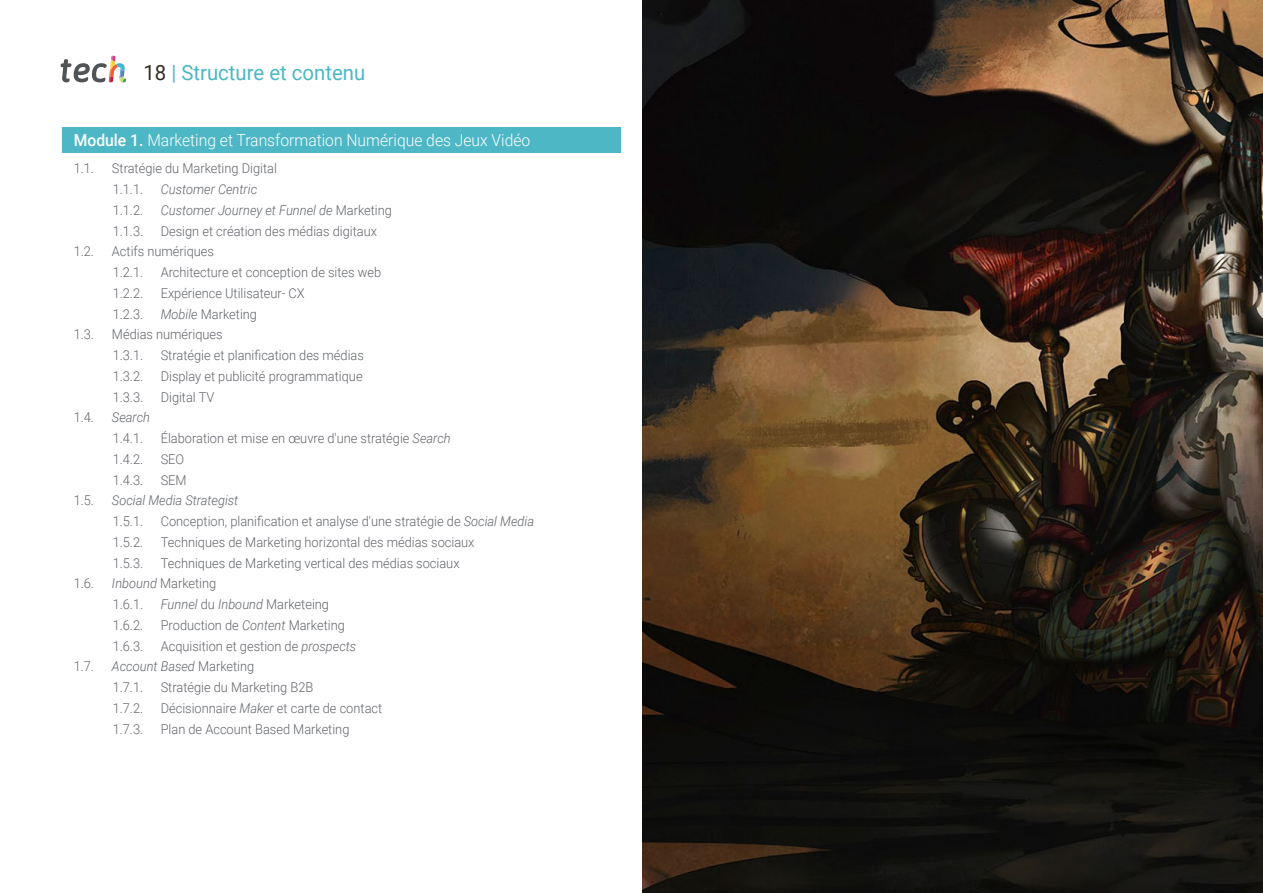
<style>
.page{position:relative;width:1263px;height:893px;background:#fff}
.page>*{position:absolute;margin:0;border:0;box-sizing:border-box;transform-origin:0 0}
.t1{font:21px "Roboto";color:#4db7c5}
.t2{font:300 16.5px "Roboto";color:#fff;scale:.95 1}
.t3{font:300 13.5px/20.7px "Roboto";color:#61646a;scale:.95 1}
.t4{font:italic 300 13.5px "Roboto";color:#61646a;scale:.95 1}
.s1{color:#312e20}
.s2{font-weight:500}
.s3{font-style:normal}
.s4{font-style:italic}
</style>
<div class="page">
<div style="left:63px;top:127px;width:558px;height:25px;background:#4db7c5"></div>
<svg style="left:61px;top:56px;width:65px;height:27px"></svg>
<img style="left:642px;top:0;width:621px;height:893px">
<h1 class="t1" style="left:144px;top:57px;width:223px"><span class="s1">18</span> | Structure et contenu</h1>
<p class="t2" style="left:74px;top:129px;width:482px"><span class="s2">Module 1.</span> Marketing et Transformation Numérique des Jeux Vidéo</p>
<p class="t3" style="left:74px;top:158px;width:23px">1.1.</p>
<p class="t3" style="left:112px;top:158px;width:175px">Stratégie du Marketing Digital<br>1.1.1.</p>
<p class="t4" style="left:161px;top:180px;width:103px">Customer Centric</p>
<p class="t3" style="left:113px;top:199px;width:34px">1.1.2.</p>
<p class="t4" style="left:161px;top:201px;width:245px">Customer Journey et Funnel de <span class="s3">Marketing</span></p>
<p class="t3" style="left:113px;top:220px;width:34px">1.1.3.</p>
<p class="t3" style="left:161px;top:220px;width:229px">Design et création des médias digitaux</p>
<p class="t3" style="left:74px;top:241px;width:23px">1.2.</p>
<p class="t3" style="left:112px;top:241px;width:109px">Actifs numériques<br>1.2.1.</p>
<p class="t3" style="left:161px;top:261px;width:234px">Architecture et conception de sites web</p>
<p class="t3" style="left:113px;top:282px;width:34px">1.2.2.</p>
<p class="t3" style="left:161px;top:282px;width:153px">Expérience Utilisateur- CX</p>
<p class="t3" style="left:113px;top:303px;width:34px">1.2.3.</p>
<p class="t3" style="left:161px;top:303px;width:103px"><span class="s4">Mobile</span> Marketing</p>
<p class="t3" style="left:74px;top:324px;width:23px">1.3.</p>
<p class="t3" style="left:112px;top:324px;width:118px">Médias numériques<br>1.3.1.</p>
<p class="t3" style="left:161px;top:344px;width:215px">Stratégie et planification des médias</p>
<p class="t3" style="left:113px;top:365px;width:34px">1.3.2.</p>
<p class="t3" style="left:161px;top:365px;width:214px">Display et publicité programmatique</p>
<p class="t3" style="left:113px;top:386px;width:34px">1.3.3.</p>
<p class="t3" style="left:161px;top:386px;width:58px">Digital TV</p>
<p class="t3" style="left:74px;top:407px;width:23px">1.4.</p>
<p class="t4" style="left:112px;top:408px;width:42px">Search</p>
<p class="t3" style="left:113px;top:427px;width:34px">1.4.1.</p>
<p class="t3" style="left:161px;top:427px;width:307px">Élaboration et mise en œuvre d'une stratégie <span class="s4">Search</span></p>
<p class="t3" style="left:113px;top:448px;width:34px">1.4.2.</p>
<p class="t3" style="left:161px;top:448px;width:26px">SEO</p>
<p class="t3" style="left:113px;top:469px;width:34px">1.4.3.</p>
<p class="t3" style="left:161px;top:469px;width:29px">SEM</p>
<p class="t3" style="left:74px;top:490px;width:23px">1.5.</p>
<p class="t4" style="left:112px;top:491px;width:135px">Social Media Strategist</p>
<p class="t3" style="left:113px;top:510px;width:34px">1.5.1.</p>
<p class="t3" style="left:161px;top:510px;width:394px">Conception, planification et analyse d'une stratégie de <span class="s4">Social Media</span></p>
<p class="t3" style="left:113px;top:531px;width:34px">1.5.2.</p>
<p class="t3" style="left:161px;top:531px;width:332px">Techniques de Marketing horizontal des médias sociaux</p>
<p class="t3" style="left:113px;top:552px;width:34px">1.5.3.</p>
<p class="t3" style="left:161px;top:552px;width:316px">Techniques de Marketing vertical des médias sociaux</p>
<p class="t3" style="left:74px;top:573px;width:23px">1.6.</p>
<p class="t3" style="left:112px;top:573px;width:111px"><span class="s4">Inbound</span> Marketing<br>1.6.1.</p>
<p class="t4" style="left:161px;top:595px;width:179px">Funnel <span class="s3">du</span> Inbound <span class="s3">Marketeing</span></p>
<p class="t3" style="left:113px;top:614px;width:34px">1.6.2.</p>
<p class="t3" style="left:161px;top:614px;width:195px">Production de <span class="s4">Content</span> Marketing</p>
<p class="t3" style="left:113px;top:635px;width:34px">1.6.3.</p>
<p class="t3" style="left:161px;top:635px;width:207px">Acquisition et gestion de <span class="s4">prospects</span></p>
<p class="t3" style="left:74px;top:656px;width:23px">1.7.</p>
<p class="t3" style="left:112px;top:656px;width:151px"><span class="s4">Account Based</span> Marketing<br>1.7.1.</p>
<p class="t3" style="left:161px;top:676px;width:162px">Stratégie du Marketing B2B</p>
<p class="t3" style="left:113px;top:697px;width:34px">1.7.2.</p>
<p class="t3" style="left:161px;top:697px;width:235px">Décisionnaire <span class="s4">Maker</span> et carte de contact</p>
<p class="t3" style="left:113px;top:718px;width:34px">1.7.3.</p>
<p class="t3" style="left:161px;top:718px;width:200px">Plan de Account Based Marketing</p>
</div>
